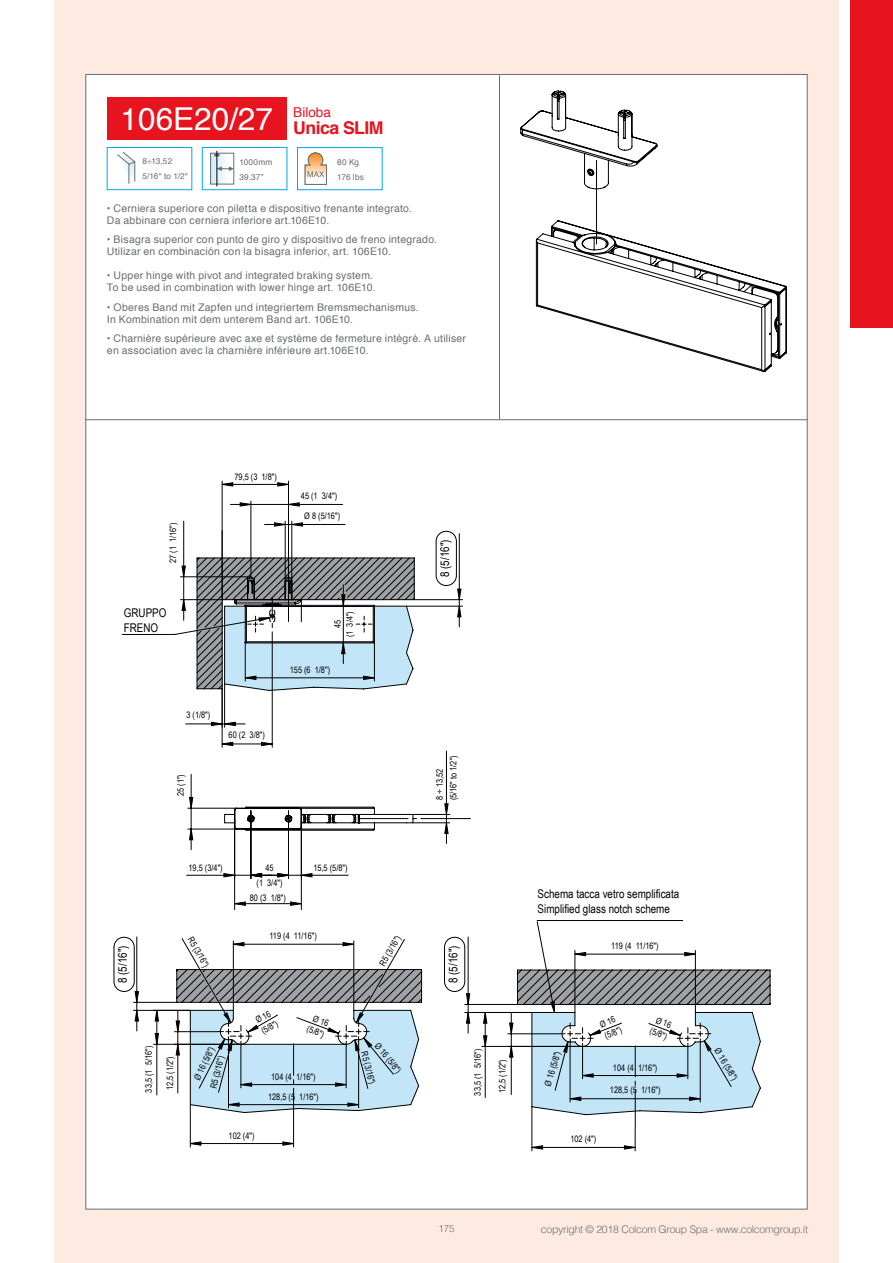
<style>
.page{position:relative;width:893px;height:1263px;background:#fff}
.page>*{position:absolute;margin:0;border:0;box-sizing:border-box;transform-origin:0 0}
.t1{font:31.5px "Helvetica";color:#fff}
.t2{font:700 17.7px "Helvetica";letter-spacing:-.03em;color:#e7131f}
.t3{font:13.5px "Helvetica";color:#e7131f}
.t4{font:12px/15px "Arial Narrow";color:#000}
.t5{font:10.5px/12px "Helvetica";letter-spacing:.02em;color:#6a6d70}
.t6{font:300 10.5px "Helvetica";letter-spacing:-.025em;color:#6a6d70}
.t7{font:300 9.75px "Helvetica";color:#6a6d70}
.t8{font:9px/12px "Arial Narrow";color:#000}
.t9{font:8.25px/15px "Helvetica";letter-spacing:.015em;color:#6a6d70}
</style>
<div class="page">
<div style="left:54px;top:0;width:785px;height:1263px;background:#ffeae1"></div>
<div style="left:850px;top:0;width:43px;height:327px;background:#e7131f"></div>
<div style="left:85px;top:74px;width:722px;height:1135px;background:#fff;border:1px solid #6a6d70"></div>
<div style="left:107px;top:97px;width:180px;height:43px;background:#e7131f"></div>
<hr style="left:85px;top:419px;width:722px;height:1px;background:#6a6d70">
<div style="left:297px;top:147px;width:85px;height:43px;border:1px solid #00aaea"></div>
<svg style="left:304px;top:152px;width:23px;height:33px"></svg>
<div style="left:107px;top:147px;width:85px;height:43px;border:1px solid #00aaea"></div>
<svg style="left:117px;top:151px;width:19px;height:33px"></svg>
<div style="left:202px;top:147px;width:85px;height:43px;border:1px solid #00aaea"></div>
<hr style="left:211px;top:153px;width:2px;height:31px;background:#ceecfb">
<hr style="left:213px;top:153px;width:1px;height:31px;background:#d3eefb">
<hr style="left:214px;top:153px;width:2px;height:31px;background:#d6effc">
<hr style="left:215px;top:153px;width:2px;height:31px;background:#dbf1fc">
<hr style="left:218px;top:153px;width:2px;height:31px;background:#e3f4fd">
<hr style="left:220px;top:153px;width:1px;height:31px;background:#e5f5fd">
<hr style="left:221px;top:153px;width:1px;height:31px;background:#e8f6fd">
<hr style="left:222px;top:153px;width:2px;height:31px;background:#edf8fe">
<hr style="left:224px;top:153px;width:1px;height:31px;background:#f0f9fe">
<hr style="left:225px;top:153px;width:1px;height:31px;background:#f5fbfe">
<hr style="left:226px;top:153px;width:2px;height:31px;background:#f7fcfe">
<div style="left:210px;top:153px;width:24px;height:31px;border:1px solid #6a6d70"></div>
<svg style="left:218px;top:166px;width:16px;height:5px"></svg>
<hr style="left:217px;top:151px;width:1px;height:35px;background:#000">
<svg style="left:520px;top:90px;width:267px;height:282px"></svg>
<hr style="left:180px;top:599px;width:42px;height:1px;background:#000">
<hr style="left:180px;top:576px;width:71px;height:1px;background:#000">
<hr style="left:234px;top:819px;width:1px;height:91px;background:#000">
<svg style="left:189px;top:969px;width:581px;height:182px"></svg>
<hr style="left:575px;top:954px;width:120px;height:1px;background:#000">
<hr style="left:695px;top:950px;width:1px;height:62px;background:#000">
<hr style="left:575px;top:950px;width:1px;height:62px;background:#000">
<hr style="left:482px;top:1012px;width:49px;height:1px;background:#000">
<hr style="left:508px;top:1033px;width:51px;height:1px;background:#000">
<hr style="left:508px;top:1046px;width:74px;height:1px;background:#000">
<svg style="left:300px;top:818px;width:254px;height:194px"></svg>
<svg style="left:222px;top:482px;width:67px;height:4px"></svg>
<svg style="left:190px;top:1141px;width:445px;height:8px"></svg>
<svg style="left:684px;top:952px;width:12px;height:4px"></svg>
<svg style="left:575px;top:952px;width:11px;height:4px"></svg>
<svg style="left:531px;top:1012px;width:230px;height:117px"></svg>
<svg style="left:182px;top:502px;width:288px;height:404px"></svg>
<hr style="left:456px;top:541px;width:1px;height:34px;background:#000">
<hr style="left:436px;top:541px;width:1px;height:34px;background:#000">
<svg style="left:114px;top:937px;width:399px;height:191px"></svg>
<hr style="left:464px;top:947px;width:1px;height:34px;background:#000">
<hr style="left:444px;top:947px;width:1px;height:34px;background:#000">
<hr style="left:499px;top:76px;width:1px;height:343px;background:#6a6d70">
<h1 class="t1" style="left:121px;top:95px;width:154px">106E20/27</h1>
<p class="t3" style="left:293px;top:101px;width:39px">Biloba</p>
<h2 class="t2" style="left:293px;top:114px;width:92px">Unica SLIM</h2>
<p class="t9" style="left:142px;top:154px;width:47px">8÷13,52<br>5/16" to 1/2"</p>
<p class="t9" style="left:239px;top:154px;width:34px">1000mm<br>39.37”</p>
<p class="t9" style="left:337px;top:154px;width:28px">80 Kg<br>176 lbs</p>
<p class="t5" style="left:107px;top:202px;width:307px">• Cerniera superiore con piletta e dispositivo frenante integrato.<br>Da abbinare con cerniera inferiore art.106E10.</p>
<p class="t5" style="left:107px;top:234px;width:332px">• Bisagra superior con punto de giro y dispositivo de freno integrado.<br>Utilizar en combinación con la bisagra inferior, art. 106E10.</p>
<p class="t5" style="left:107px;top:270px;width:270px">• Upper hinge with pivot and integrated braking system.<br>To be used in combination with lower hinge art. 106E10.</p>
<p class="t5" style="left:107px;top:301px;width:313px">• Oberes Band mit Zapfen und integriertem Bremsmechanismus.<br>In Kombination mit dem unterem Band art. 106E10.</p>
<p class="t5" style="left:107px;top:333px;width:361px">• Charnière supérieure avec axe et système de fermeture intégré. A utiliser en association avec la charnière inférieure art.106E10.</p>
<p class="t8" style="left:167px;top:563px;width:42px;rotate:-90deg">27 (1 1/16")</p>
<p class="t4" style="left:124px;top:604px;width:44px">GRUPPO<br>FRENO</p>
<p class="t8" style="left:186px;top:709px;width:25px">3 (1/8")</p>
<p class="t8" style="left:174px;top:796px;width:23px;rotate:-90deg">25 (1")</p>
<p class="t8" style="left:234px;top:470px;width:44px">79,5 (3 1/8")</p>
<p class="t8" style="left:301px;top:489px;width:38px">45 (1 3/4")</p>
<p class="t8" style="left:304px;top:510px;width:37px">Ø 8 (5/16")</p>
<p class="t8" style="left:229px;top:729px;width:38px">60 (2 3/8")</p>
<p class="t8" style="left:331px;top:637px;width:28px;text-align:center;rotate:-90deg">45<br>(1 3/4")</p>
<p class="t8" style="left:290px;top:663px;width:42px">155 (6 1/8")</p>
<p class="t4" style="left:115px;top:983px;width:39px;rotate:-90deg">8 (5/16")</p>
<p class="t8" style="left:189px;top:862px;width:36px">19,5 (3/4")</p>
<p class="t8" style="left:313px;top:862px;width:36px">15,5 (5/8")</p>
<p class="t8" style="left:250px;top:861px;width:38px;line-height:14.5px;text-align:center">45<br>(1 3/4")<br>80 (3 1/8")</p>
<p class="t8" style="left:196px;top:934px;width:35px;rotate:60deg">R5 (3/16")</p>
<p class="t8" style="left:269px;top:930px;width:49px">119 (4 11/16")</p>
<p class="t8" style="left:376px;top:961px;width:35px;rotate:-59deg">R5 (3/16")</p>
<p class="t8" style="left:142px;top:1092px;width:48px;rotate:-90deg">33,5 (1 5/16")</p>
<p class="t8" style="left:164px;top:1090px;width:36px;rotate:-90deg">12,5 (1/2")</p>
<p class="t8" style="left:253px;top:1015px;width:19px;rotate:-29deg">Ø 16 (5/8")</p>
<p class="t8" style="left:314px;top:1011px;width:19px;rotate:21deg">Ø 16 (5/8")</p>
<p class="t8" style="left:191px;top:1077px;width:37px;rotate:-64deg">Ø 16 (5/8")</p>
<p class="t8" style="left:381px;top:1040px;width:37px;rotate:50deg">Ø 16 (5/8")</p>
<p class="t8" style="left:370px;top:1050px;width:35px;rotate:76deg">R5 (3/16")</p>
<p class="t8" style="left:207px;top:1087px;width:35px;rotate:-76deg">R5 (3/16")</p>
<p class="t8" style="left:268px;top:1067px;width:52px;line-height:19.6px;text-align:center">104 (4 1/16")<br>128,5 (5 1/16")</p>
<p class="t8" style="left:229px;top:1130px;width:28px">102 (4")</p>
<p class="t4" style="left:437px;top:577px;width:39px;rotate:-90deg">8 (5/16")</p>
<p class="t8" style="left:433px;top:800px;width:47px;line-height:13.5px;rotate:-90deg">8 ÷ 13,52 (5/16" to 1/2")</p>
<p class="t4" style="left:445px;top:983px;width:39px;rotate:-90deg">8 (5/16")</p>
<p class="t8" style="left:471px;top:1095px;width:48px;rotate:-90deg">33,5 (1 5/16")</p>
<p class="t8" style="left:496px;top:1093px;width:36px;rotate:-90deg">12,5 (1/2")</p>
<p class="t4" style="left:538px;top:885px;width:143px">Schema tacca vetro semplificata<br>Simplified glass notch scheme</p>
<p class="t8" style="left:611px;top:940px;width:49px">119 (4 11/16")</p>
<p class="t8" style="left:598px;top:1019px;width:19px;rotate:-23deg">Ø 16 (5/8")</p>
<p class="t8" style="left:657px;top:1013px;width:19px;rotate:21deg">Ø 16 (5/8")</p>
<p class="t8" style="left:541px;top:1084px;width:37px;rotate:-73deg">Ø 16 (5/8")</p>
<p class="t8" style="left:722px;top:1046px;width:37px;rotate:59deg">Ø 16 (5/8")</p>
<p class="t8" style="left:613px;top:1061px;width:46px">104 (4 1/16")</p>
<p class="t8" style="left:610px;top:1084px;width:52px">128,5 (5 1/16")</p>
<p class="t8" style="left:570px;top:1133px;width:28px">102 (4")</p>
<p class="t7" style="left:438px;top:1220px;width:18px">175</p>
<p class="t6" style="left:541px;top:1220px;width:268px">copyright © 2018 Colcom Group Spa - www.colcomgroup.it</p>
</div>
